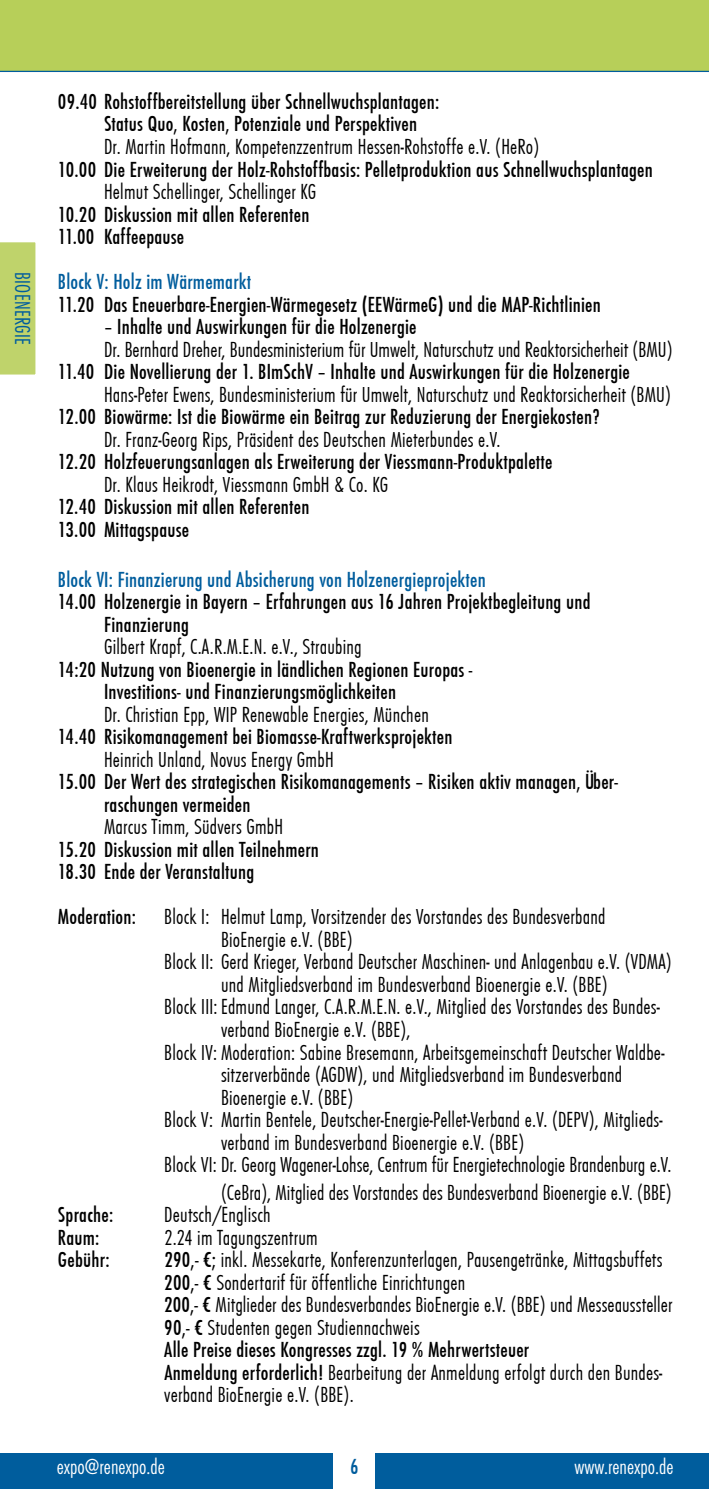
<style>
.page{position:relative;width:709px;height:1489px;background:#fff}
.page>*{position:absolute;margin:0;border:0;box-sizing:border-box;transform-origin:0 0}
.t1{font:22.5px/22.5px "Futura T Lig Con";letter-spacing:.01em;color:#000}
.t2{font:22.5px/22.5px "Futura T Med Con";letter-spacing:.01em;color:#000}
.t3{font:22.5px "Futura T Med Con";letter-spacing:.01em;color:#005d9d}
.t4{font:22.5px "Futura TCE Lig Con";color:#fff}
.t5{font:22.5px "Futura T Lig Con";letter-spacing:.01em;color:#005d9d}
.s1{font-family:"Futura T Lig Con"}
.s2{color:#005d9d}
.s3{font-family:"Futura T Med Con"}
</style>
<div class="page">
<div style="left:0;top:0;width:709px;height:71px;background:#b7cf59"></div>
<div style="left:0;top:1453px;width:333px;height:35px;background:#005d9d"></div>
<div style="left:376px;top:1453px;width:333px;height:35px;background:#005d9d"></div>
<hr style="left:0;top:71px;width:709px;height:1px;background:#005d9d">
<div style="left:0;top:242px;width:36px;height:133px;background:#bfd36b"></div>
<p class="t5" style="left:35px;top:272px;width:74px;rotate:90deg">BIOENERGIE</p>
<p class="t2" style="left:58px;top:91px;width:383px">09.40 Rohstoffbereitstellung über Schnellwuchsplantagen:</p>
<p class="t2" style="left:104px;top:113px;width:314px">Status Quo, Kosten, Potenziale und Perspektiven</p>
<p class="t1" style="left:104px;top:136px;width:437px">Dr. Martin Hofmann, Kompetenzzentrum Hessen-Rohstoffe e.V. (HeRo)</p>
<p class="t2" style="left:58px;top:158px;width:596px">10.00 Die Erweiterung der Holz-Rohstoffbasis: Pelletproduktion aus Schnellwuchsplantagen</p>
<p class="t1" style="left:58px;top:181px;width:28px">H</p>
<p class="t2" style="left:58px;top:181px;width:260px;text-indent:55px"><span class="s1">elmut Schellinger, Schellinger KG<br></span>10.20 Diskussion mit allen Referenten<br>11.00 Kaffeepause</p>
<p class="t2" style="left:58px;top:271px;width:544px"><span class="s2">Block V: Holz im Wärmemarkt<br></span>11.20 Das Eneuerbare-Energien-Wärmegesetz (EEWärmeG) und die MAP-Richtlinien</p>
<p class="t2" style="left:104px;top:316px;width:314px">– Inhalte und Auswirkungen für die Holzenergie</p>
<p class="t1" style="left:104px;top:338px;width:570px">Dr. Bernhard Dreher, Bundesministerium für Umwelt, Naturschutz und Reaktorsicherheit (BMU)</p>
<p class="t2" style="left:58px;top:361px;width:573px">11.40 Die Novellierung der 1. BImSchV – Inhalte und Auswirkungen für die Holzenergie</p>
<p class="t1" style="left:58px;top:383px;width:28px">H</p>
<p class="t1" style="left:113px;top:383px;width:559px">ans-Peter Ewens, Bundesministerium für Umwelt, Naturschutz und Reaktorsicherheit (BMU)</p>
<p class="t2" style="left:58px;top:406px;width:543px">12.00 Biowärme: Ist die Biowärme ein Beitrag zur Reduzierung der Energiekosten?</p>
<p class="t1" style="left:104px;top:428px;width:398px">Dr. Franz-Georg Rips, Präsident des Deutschen Mieterbundes e.V.</p>
<p class="t2" style="left:58px;top:451px;width:496px">12.20 Holzfeuerungsanlagen als Erweiterung der Viessmann-Produktpalette</p>
<p class="t1" style="left:104px;top:473px;width:286px">Dr. Klaus Heikrodt, Viessmann GmbH &amp; Co. KG</p>
<p class="t2" style="left:58px;top:496px;width:253px">12.40 Diskussion mit allen Referenten</p>
<p class="t2" style="left:58px;top:518px;width:133px">13.00 Mittagspause</p>
<p class="t3" style="left:58px;top:567px;width:429px">Block VI: Finanzierung und Absicherung von Holzenergieprojekten</p>
<p class="t2" style="left:58px;top:591px;width:534px">14.00 Holzenergie in Bayern – Erfahrungen aus 16 Jahren Projektbegleitung und</p>
<p class="t2" style="left:104px;top:613px;width:86px">Finanzierung</p>
<p class="t1" style="left:104px;top:636px;width:259px">Gilbert Krapf, C.A.R.M.E.N. e.V., Straubing</p>
<p class="t2" style="left:58px;top:658px;width:416px">14:20 Nutzung von Bioenergie in ländlichen Regionen Europas -</p>
<p class="t2" style="left:104px;top:681px;width:293px">Investitions- und Finanzierungsmöglichkeiten</p>
<p class="t1" style="left:104px;top:703px;width:326px">Dr. Christian Epp, WIP Renewable Energies, München</p>
<p class="t2" style="left:58px;top:726px;width:396px">14.40 Risikomanagement bei Biomasse-Kraftwerksprojekten</p>
<p class="t1" style="left:58px;top:748px;width:28px">H</p>
<p class="t1" style="left:113px;top:748px;width:220px">einrich Unland, Novus Energy GmbH</p>
<p class="t2" style="left:58px;top:771px;width:561px">15.00 Der Wert des strategischen Risikomanagements – Risiken aktiv managen, Über-</p>
<p class="t2" style="left:104px;top:793px;width:148px">raschungen vermeiden</p>
<p class="t1" style="left:58px;top:816px;width:30px">M</p>
<p class="t2" style="left:58px;top:816px;width:262px;text-indent:58px"><span class="s1">arcus Timm, Südvers GmbH<br></span>15.20 Diskussion mit allen Teilnehmern<br>18.30 Ende der Veranstaltung</p>
<p class="t2" style="left:58px;top:906px;width:79px">Moderation:</p>
<p class="t1" style="left:164px;top:906px;width:443px">Block I: Helmut Lamp, Vorsitzender des Vorstandes des Bundesverband</p>
<p class="t1" style="left:221px;top:928px;width:133px">BioEnergie e.V. (BBE)</p>
<p class="t1" style="left:164px;top:951px;width:509px">Block II: Gerd Krieger, Verband Deutscher Maschinen- und Anlagenbau e.V. (VDMA)</p>
<p class="t1" style="left:221px;top:973px;width:388px">und Mitgliedsverband im Bundesverband Bioenergie e.V. (BBE)</p>
<p class="t1" style="left:164px;top:996px;width:497px">Block III: Edmund Langer, C.A.R.M.E.N. e.V., Mitglied des Vorstandes des Bundes-</p>
<p class="t1" style="left:221px;top:1018px;width:191px">verband BioEnergie e.V. (BBE),</p>
<p class="t1" style="left:164px;top:1041px;width:501px">Block IV: Moderation: Sabine Bresemann, Arbeitsgemeinschaft Deutscher Waldbe-</p>
<p class="t1" style="left:221px;top:1063px;width:402px">sitzerverbände (AGDW), und Mitgliedsverband im Bundesverband</p>
<p class="t1" style="left:221px;top:1086px;width:134px">Bioenergie e.V. (BBE)</p>
<p class="t1" style="left:164px;top:1108px;width:500px">Block V: Martin Bentele, Deutscher-Energie-Pellet-Verband e.V. (DEPV), Mitglieds-</p>
<p class="t1" style="left:221px;top:1131px;width:305px">verband im Bundesverband Bioenergie e.V. (BBE)</p>
<p class="t1" style="left:164px;top:1153px;width:508px">Block VI: Dr. Georg Wagener-Lohse, Centrum für Energietechnologie Brandenburg e.V.</p>
<p class="t1" style="left:221px;top:1181px;width:452px">(CeBra), Mitglied des Vorstandes des Bundesverband Bioenergie e.V. (BBE)</p>
<p class="t2" style="left:58px;top:1203px;width:57px">Sprache:</p>
<p class="t1" style="left:164px;top:1203px;width:108px">Deutsch/Englisch</p>
<p class="t2" style="left:58px;top:1226px;width:43px">Raum:</p>
<p class="t1" style="left:164px;top:1226px;width:155px">2.24 im Tagungszentrum</p>
<p class="t2" style="left:58px;top:1248px;width:53px">Gebühr:</p>
<p class="t1" style="left:164px;top:1248px;width:510px"><span class="s3">290,- €;</span> inkl. Messekarte, Konferenzunterlagen, Pausengetränke, Mittagsbuffets <span class="s3">200,- €</span> Sondertarif für öffentliche Einrichtungen<br><span class="s3">200,- €</span> Mitglieder des Bundesverbandes BioEnergie e.V. (BBE) und Messeaussteller <span class="s3">90,- €</span> Studenten gegen Studiennachweis</p>
<p class="t2" style="left:104px;top:1338px;width:24px">A</p>
<p class="t2" style="left:173px;top:1338px;width:358px">lle Preise dieses Kongresses zzgl. 19 % Mehrwertsteuer</p>
<p class="t2" style="left:58px;top:1361px;width:40px">A</p>
<p class="t1" style="left:164px;top:1361px;width:499px;text-indent:8px"><span class="s3">nmeldung erforderlich!</span> Bearbeitung der Anmeldung erfolgt durch den Bundes&shy;verband BioEnergie e.V. (BBE).</p>
<p class="t4" style="left:57px;top:1453px;width:110px">expo@renexpo.de</p>
<p class="t4" style="left:574px;top:1453px;width:100px">www.renexpo.de</p>
</div>
